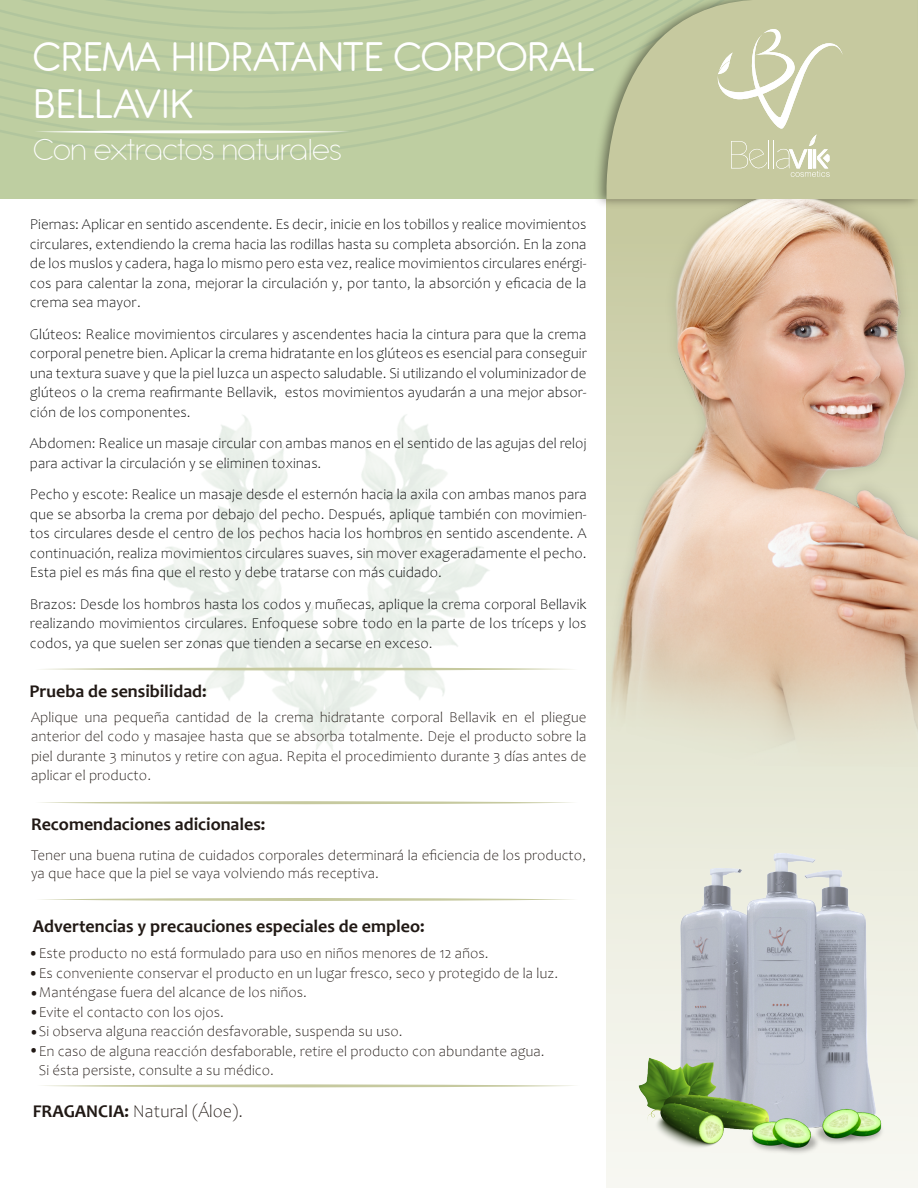
<style>
.page{position:relative;width:918px;height:1188px;background:#fff}
.page>*{position:absolute;margin:0;border:0;box-sizing:border-box;transform-origin:0 0}
.t1{font:45px/46.5px "Antipasto Pro";color:#fff}
.t2{font:200 33px "Antipasto Pro";color:#fff}
.t3{font:700 18px "Candara";color:#211915}
.t4{font:300 18px "Candara";color:#211915}
.t5{font:300 15px/19.5px "Candara";color:#000;text-align:justify}
.t6{font:300 15px/19.5px "Candara";color:#211915}
.s1{font-weight:700}
</style>
<div class="page">
<img style="left:160px;top:415px;width:110px;height:285px">
<img style="left:270px;top:414px;width:220px;height:337px">
<svg style="left:606px;top:785px;width:312px;height:403px"></svg>
<div style="left:0;top:0;width:918px;height:199px;background:#becea1"></div>
<svg style="left:53px;top:142px;width:325px;height:15px"></svg>
<svg style="left:0;top:126px;width:447px;height:16px"></svg>
<svg style="left:0;top:110px;width:499px;height:16px"></svg>
<svg style="left:0;top:94px;width:543px;height:16px"></svg>
<svg style="left:0;top:78px;width:580px;height:16px"></svg>
<svg style="left:0;top:5px;width:589px;height:73px"></svg>
<svg style="left:0;top:0;width:585px;height:62px"></svg>
<svg style="left:595px;top:0;width:156px;height:199px"></svg>
<svg style="left:42px;top:1084px;width:532px;height:3px"></svg>
<svg style="left:40px;top:801px;width:533px;height:3px"></svg>
<svg style="left:34px;top:130px;width:316px;height:3px"></svg>
<svg style="left:41px;top:898px;width:532px;height:3px;background:#d8dabd"></svg>
<svg style="left:40px;top:668px;width:532px;height:3px"></svg>
<img style="left:606px;top:199px;width:312px;height:586px">
<svg style="left:716px;top:24px;width:127px;height:153px"></svg>
<img style="left:607px;top:829px;width:311px;height:336px">
<h1 class="t1" style="left:33px;top:35px;width:562px">CREMA HIDRATANTE CORPORAL<br>BELLAVIK</h1>
<h2 class="t2" style="left:33px;top:131px;width:310px">Con extractos naturales</h2>
<p class="t5" style="left:30px;top:215px;width:558px">Piernas: Aplicar en sentido ascendente. Es decir, inicie en los tobillos y realice movimientos circulares, extendiendo la crema hacia las rodillas hasta su completa absorción. En la zona de los muslos y cadera, haga lo mismo pero esta vez, realice movimientos circulares enérgi&shy;cos para calentar la zona, mejorar la circulación y, por tanto, la absorción y eficacia de la crema sea mayor.</p>
<p class="t5" style="left:30px;top:324px;width:558px">Glúteos: Realice movimientos circulares y ascendentes hacia la cintura para que la crema corporal penetre bien. Aplicar la crema hidratante en los glúteos es esencial para conseguir una textura suave y que la piel luzca un aspecto saludable. Si utilizando el voluminizador de glúteos o la crema reafirmante Bellavik, estos movimientos ayudarán a una mejor absor&shy;ción de los componentes.</p>
<p class="t5" style="left:30px;top:434px;width:558px">Abdomen: Realice un masaje circular con ambas manos en el sentido de las agujas del reloj para activar la circulación y se eliminen toxinas.</p>
<p class="t5" style="left:30px;top:485px;width:558px">Pecho y escote: Realice un masaje desde el esternón hacia la axila con ambas manos para que se absorba la crema por debajo del pecho. Después, aplique también con movimien&shy;tos circulares desde el centro de los pechos hacia los hombros en sentido ascendente. A continuación, realiza movimientos circulares suaves, sin mover exageradamente el pecho.<br>Esta piel es más fina que el resto y debe tratarse con más cuidado.</p>
<p class="t5" style="left:30px;top:594px;width:558px">Brazos: Desde los hombros hasta los codos y muñecas, aplique la crema corporal Bellavik realizando movimientos circulares. Enfoquese sobre todo en la parte de los tríceps y los codos, ya que suelen ser zonas que tienden a secarse en exceso.</p>
<p class="t3" style="left:30px;top:680px;width:179px">Prueba de sensibilidad:</p>
<p class="t6" style="left:31px;top:707px;width:557px;text-align:justify">Aplique una pequeña cantidad de la crema hidratante corporal Bellavik en el pliegue anterior del codo y masajee hasta que se absorba totalmente. Deje el producto sobre la piel durante 3 minutos y retire con agua. Repita el procedimiento durante 3 días antes de aplicar el producto.</p>
<p class="t3" style="left:31px;top:813px;width:236px">Recomendaciones adicionales:</p>
<p class="t6" style="left:31px;top:846px;width:557px;line-height:18px">Tener una buena rutina de cuidados corporales determinará la eficiencia de los producto, ya que hace que la piel se vaya volviendo más receptiva.</p>
<p class="t3" style="left:33px;top:914px;width:393px">Advertencias y precauciones especiales de empleo:</p>
<p class="t6" style="left:29px;top:944px;width:462px">•Este producto no está formulado para uso en niños menores de 12 años.</p>
<p class="t6" style="left:29px;top:963px;width:531px">•Es conveniente conservar el producto en un lugar fresco, seco y protegido de la luz.</p>
<p class="t6" style="left:29px;top:983px;width:279px">•Manténgase fuera del alcance de los niños.</p>
<p class="t6" style="left:29px;top:1002px;width:196px">•Evite el contacto con los ojos.</p>
<p class="t6" style="left:29px;top:1022px;width:375px">•Si observa alguna reacción desfavorable, suspenda su uso.</p>
<p class="t6" style="left:39px;top:1041px;width:507px;text-indent:-10px">•En caso de alguna reacción desfaborable, retire el producto con abundante agua.<br>Si ésta persiste, consulte a su médico.</p>
<p class="t4" style="left:33px;top:1101px;width:212px"><span class="s1">FRAGANCIA:</span> Natural (Áloe).</p>
</div>
